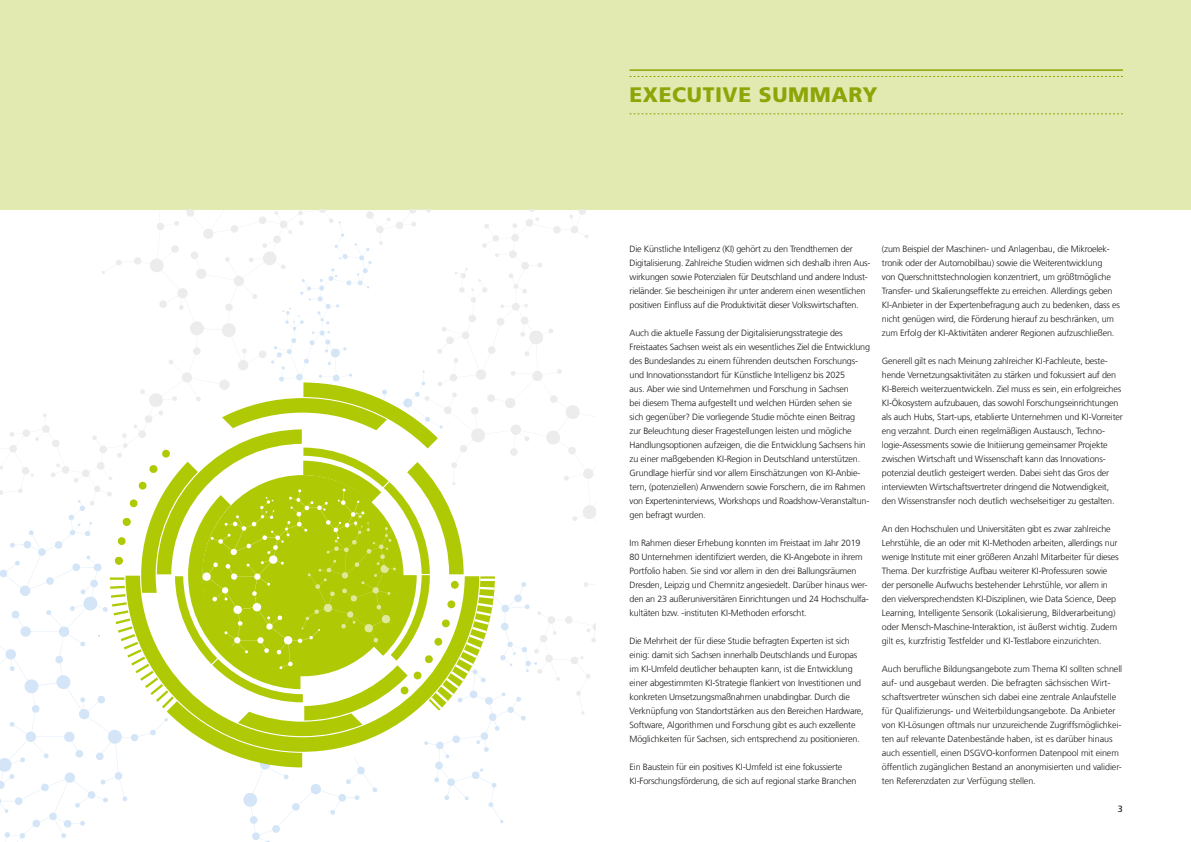
<style>
.page{position:relative;width:1191px;height:842px;background:#fff}
.page>*{position:absolute;margin:0;border:0;box-sizing:border-box;transform-origin:0 0}
.t1{font:900 21px "Frutiger LT Com";letter-spacing:.03em;color:#8ea507}
.t2{font:300 9px/14px "Frutiger LT Com";letter-spacing:-.02em;color:#1a1a18}
.t3{font:9px "Frutiger LT Com";color:#1a1a18}
.s1{font-weight:700;color:#fff}
</style>
<div class="page">
<div style="left:0;top:0;width:1191px;height:210px;background:#e3eab1"></div>
<svg style="left:629px;top:76px;width:494px;height:1px"></svg>
<svg style="left:629px;top:114px;width:494px;height:1px"></svg>
<hr style="left:629px;top:69px;width:494px;height:2px;background:#8ea507">
<svg style="left:0;top:509px;width:128px;height:333px"></svg>
<svg style="left:0;top:209px;width:424px;height:300px"></svg>
<svg style="left:262px;top:221px;width:162px;height:161px"></svg>
<svg style="left:243px;top:715px;width:283px;height:108px"></svg>
<svg style="left:424px;top:209px;width:172px;height:506px"></svg>
<svg style="left:110px;top:382px;width:385px;height:385px"></svg>
<h1 class="t1" style="left:629px;top:82px;width:249px">EXECUTIVE SUMMARY</h1>
<p class="t2" style="left:629px;top:242px;width:242px">Die Künstliche Intelligenz (KI) gehört zu den Trendthemen der Digitalisierung. Zahlreiche Studien widmen sich deshalb ihren Aus&shy;wirkungen sowie Potenzialen für Deutschland und andere Indust&shy;rieländer. Sie bescheinigen ihr unter anderem einen wesentlichen positiven Einfluss auf die Produktivität dieser Volkswirtschaften.</p>
<p class="t2" style="left:629px;top:326px;width:242px">Auch die aktuelle Fassung der Digitalisierungsstrategie des Freistaates Sachsen weist als ein wesentliches Ziel die Entwicklung des Bundeslandes zu einem führenden deutschen Forschungs&shy;und Innovationsstandort für Künstliche Intelligenz bis 2025<br>aus. Aber wie sind Unternehmen und Forschung in Sachsen<br>bei diesem Thema aufgestellt und welchen Hürden sehen sie<br>sich gegenüber? Die vorliegende Studie möchte einen Beitrag<br>zur Beleuchtung dieser Fragestellungen leisten und mögliche Handlungsoptionen aufzeigen, die die Entwicklung Sachsens hin zu einer maßgebenden KI-Region in Deutschland unterstützen.<br>Grundlage hierfür sind vor allem Einschätzungen von KI-Anbie&shy;tern, (potenziellen) Anwendern sowie Forschern, die im Rahmen von Experteninterviews, Workshops und Roadshow-Veranstaltun&shy;gen befragt wurden.</p>
<p class="t2" style="left:629px;top:536px;width:241px">Im Rahmen dieser Erhebung konnten im Freistaat im Jahr 2019<br>80 Unternehmen identifiziert werden, die KI-Angebote in ihrem Portfolio haben. Sie sind vor allem in den drei Ballungsräumen Dresden, Leipzig und Chemnitz angesiedelt. Darüber hinaus wer&shy;den an 23 außeruniversitären Einrichtungen und 24 Hochschulfa&shy;kultäten bzw. -instituten KI-Methoden erforscht.</p>
<p class="t2" style="left:629px;top:634px;width:236px">Die Mehrheit der für diese Studie befragten Experten ist sich einig: damit sich Sachsen innerhalb Deutschlands und Europas im KI-Umfeld deutlicher behaupten kann, ist die Entwicklung einer abgestimmten KI-Strategie flankiert von Investitionen und konkreten Umsetzungsmaßnahmen unabdingbar. Durch die Verknüpfung von Standortstärken aus den Bereichen Hardware, Software, Algorithmen und Forschung gibt es auch exzellente Möglichkeiten für Sachsen, sich entsprechend zu positionieren.</p>
<p class="t2" style="left:629px;top:760px;width:228px">Ein Baustein für ein positives KI-Umfeld ist eine fokussierte<br>KI-Forschungsförderung, die sich auf regional starke Branchen</p>
<p class="t2" style="left:882px;top:242px;width:242px">(zum Beispiel der Maschinen- und Anlagenbau, die Mikroelek- <span class="s1">2 </span>tronik oder der Automobilbau) sowie die Weiterentwicklung<br>von Querschnittstechnologien konzentriert, um größtmögliche Transfer- und Skalierungseffekte zu erreichen. Allerdings geben KI-Anbieter in der Expertenbefragung auch zu bedenken, dass es nicht genügen wird, die Förderung hierauf zu beschränken, um zum Erfolg der KI-Aktivitäten anderer Regionen aufzuschließen.</p>
<p class="t2" style="left:882px;top:354px;width:242px">Generell gilt es nach Meinung zahlreicher KI-Fachleute, beste&shy;hende Vernetzungsaktivitäten zu stärken und fokussiert auf den KI-Bereich weiterzuentwickeln. Ziel muss es sein, ein erfolgreiches KI-Ökosystem aufzubauen, das sowohl Forschungseinrichtungen als auch Hubs, Start-ups, etablierte Unternehmen und KI-Vorreiter eng verzahnt. Durch einen regelmäßigen Austausch, Techno&shy;logie-Assessments sowie die Initiierung gemeinsamer Projekte zwischen Wirtschaft und Wissenschaft kann das Innovations&shy;potenzial deutlich gesteigert werden. Dabei sieht das Gros der interviewten Wirtschaftsvertreter dringend die Notwendigkeit, den Wissenstransfer noch deutlich wechselseitiger zu gestalten.</p>
<p class="t2" style="left:882px;top:522px;width:238px">An den Hochschulen und Universitäten gibt es zwar zahlreiche Lehrstühle, die an oder mit KI-Methoden arbeiten, allerdings nur wenige Institute mit einer größeren Anzahl Mitarbeiter für dieses Thema. Der kurzfristige Aufbau weiterer KI-Professuren sowie der personelle Aufwuchs bestehender Lehrstühle, vor allem in den vielversprechendsten KI-Disziplinen, wie Data Science, Deep Learning, Intelligente Sensorik (Lokalisierung, Bildverarbeitung) oder Mensch-Maschine-Interaktion, ist äußerst wichtig. Zudem gilt es, kurzfristig Testfelder und KI-Testlabore einzurichten.</p>
<p class="t2" style="left:882px;top:662px;width:242px">Auch berufliche Bildungsangebote zum Thema KI sollten schnell auf- und ausgebaut werden. Die befragten sächsischen Wirt&shy;schaftsvertreter wünschen sich dabei eine zentrale Anlaufstelle für Qualifizierungs- und Weiterbildungsangebote. Da Anbieter von KI-Lösungen oftmals nur unzureichende Zugriffsmöglichkei&shy;ten auf relevante Datenbestände haben, ist es darüber hinaus auch essentiell, einen DSGVO-konformen Datenpool mit einem öffentlich zugänglichen Bestand an anonymisierten und validier&shy;ten Referenzdaten zur Verfügung stellen.</p>
<p class="t3" style="left:1118px;top:803px;width:7px">3</p>
</div>
